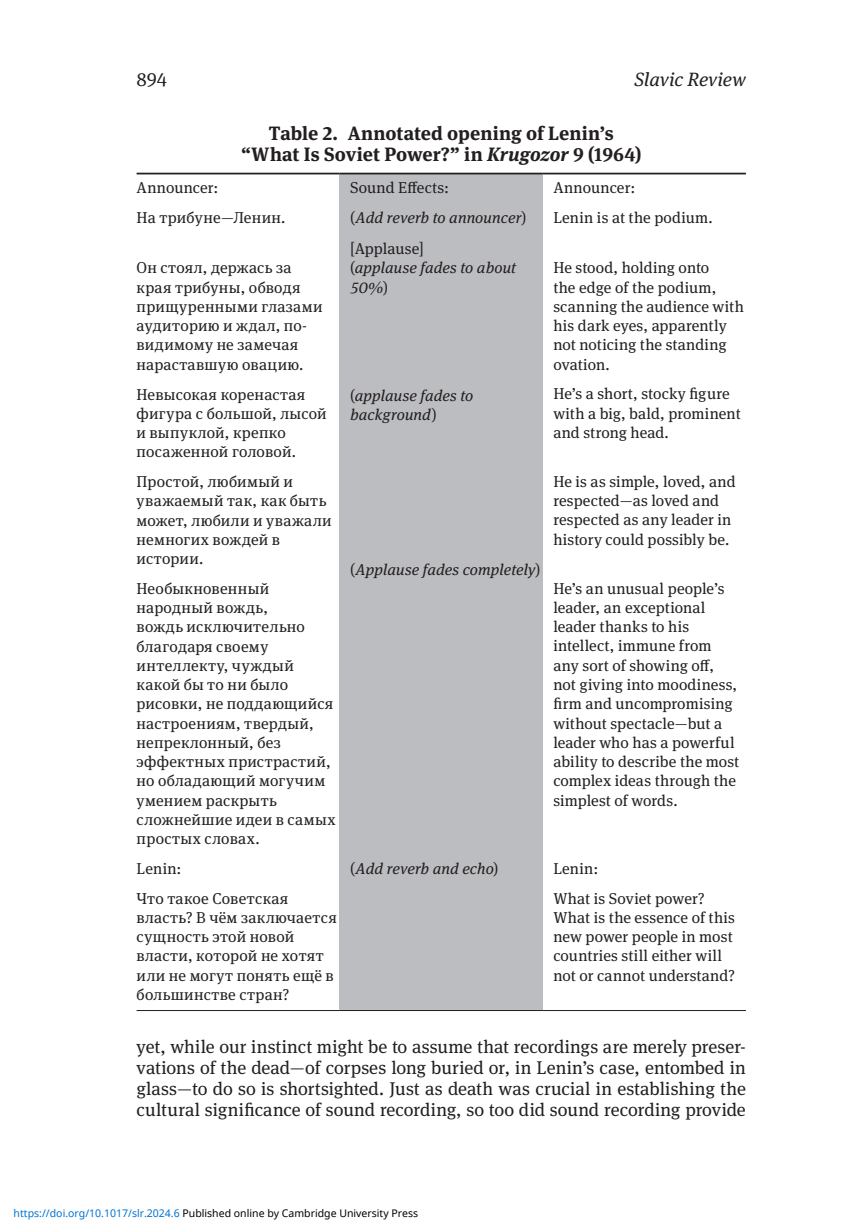
<style>
.page{position:relative;width:851px;height:1229px;background:#fff}
.page>*{position:absolute;margin:0;border:0;box-sizing:border-box;transform-origin:0 0}
.t1{font:700 19.25px/21px "Meta Serif Pro";color:#231f20;text-align:center}
.t2{font:italic 19.25px "Meta Serif Pro";letter-spacing:.01em;color:#231f20}
.t3{font:19.25px "Meta Serif Pro";color:#231f20}
.t4{font:18.38px/21px "Meta Serif Pro";letter-spacing:-.005em;color:#231f20;text-align:justify}
.t5{font:15.75px/19.2px "Meta Serif Pro";letter-spacing:.015em;color:#231f20}
.t6{font:italic 15.75px/19.2px "Meta Serif Pro";letter-spacing:.005em;color:#231f20}
.t7{font:10.5px "Noto Sans";color:#000}
.s1{font-style:italic}
.s2{font-style:normal}
.s3{color:#0172cf}
</style>
<div class="page">
<div style="left:340px;top:174px;width:203px;height:836px;background:#bcbdc0"></div>
<hr style="left:137px;top:173px;width:203px;height:1px;background:#231f20">
<hr style="left:340px;top:173px;width:203px;height:1px;background:#231f20">
<hr style="left:543px;top:173px;width:203px;height:1px;background:#231f20">
<hr style="left:137px;top:1010px;width:203px;height:1px;background:#231f20">
<hr style="left:340px;top:1010px;width:203px;height:1px;background:#231f20">
<hr style="left:543px;top:1010px;width:203px;height:1px;background:#231f20">
<p class="t3" style="left:136px;top:65px;width:32px">894</p>
<p class="t2" style="left:634px;top:65px;width:113px">Slavic Review</p>
<p class="t1" style="left:241px;top:121px;width:402px">Table 2. Annotated opening of Lenin’s “What Is Soviet Power?” in <span class="s1">Krugozor</span> 9 (1964)</p>
<p class="t5" style="left:137px;top:172px;width:150px;line-height:29.8px">Announcer:<br>На трибуне—Ленин.</p>
<p class="t5" style="left:137px;top:257px;width:188px">Он стоял, держась за края трибуны, обводя прищуренными глазами аудиторию и ждал, по&shy;видимому не замечая нараставшую овацию.</p>
<p class="t5" style="left:137px;top:383px;width:192px">Невысокая коренастая фигура с большой, лысой и выпуклой, крепко посаженной головой.</p>
<p class="t5" style="left:137px;top:471px;width:197px">Простой, любимый и уважаемый так, как быть может, любили и уважали немногих вождей в истории.</p>
<p class="t5" style="left:137px;top:578px;width:200px">Необыкновенный народный вождь,<br>вождь исключительно благодаря своему интеллекту, чуждый какой бы то ни было рисовки, не поддающийся настроениям, твердый, непреклонный, без эффектных пристрастий, но обладающий могучим умением раскрыть сложнейшие идеи в самых простых словах.</p>
<p class="t5" style="left:137px;top:852px;width:153px;line-height:29.8px">Lenin:<br>Что такое Советская</p>
<p class="t5" style="left:137px;top:907px;width:202px">власть? В чём заключается сущность этой новой власти, которой не хотят или не могут понять ещё в большинстве стран?</p>
<p class="t6" style="left:350px;top:172px;width:178px;line-height:29.8px"><span class="s2">Sound Effects:<br>(</span>Add reverb to announcer<span class="s2">)</span></p>
<p class="t6" style="left:350px;top:238px;width:168px"><span class="s2">[Applause]<br>(</span>applause fades to about<br>50%<span class="s2">)</span></p>
<p class="t5" style="left:553px;top:172px;width:161px;line-height:29.8px">Announcer:<br>Lenin is at the podium.</p>
<p class="t5" style="left:553px;top:257px;width:192px">He stood, holding onto<br>the edge of the podium, scanning the audience with his dark eyes, apparently not noticing the standing ovation.</p>
<p class="t5" style="left:553px;top:383px;width:189px">He’s a short, stocky figure with a big, bald, prominent and strong head.</p>
<p class="t5" style="left:553px;top:471px;width:184px">He is as simple, loved, and respected—as loved and respected as any leader in history could possibly be.</p>
<p class="t5" style="left:553px;top:578px;width:187px">He’s an unusual people’s leader, an exceptional leader thanks to his intellect, immune from any sort of showing off, not giving into moodiness, firm and uncompromising without spectacle—but a leader who has a powerful ability to describe the most complex ideas through the simplest of words.</p>
<p class="t6" style="left:350px;top:385px;width:125px"><span class="s2">(</span>applause fades to background<span class="s2">)</span></p>
<p class="t6" style="left:350px;top:558px;width:192px"><span class="s2">(</span>Applause fades completely<span class="s2">)</span></p>
<p class="t6" style="left:350px;top:858px;width:150px"><span class="s2">(</span>Add reverb and echo<span class="s2">)</span></p>
<p class="t5" style="left:553px;top:852px;width:153px;line-height:29.8px">Lenin:<br>What is Soviet power?</p>
<p class="t5" style="left:553px;top:907px;width:183px">What is the essence of this new power people in most countries still either will not or cannot understand?</p>
<p class="t4" style="left:137px;top:1035px;width:611px">yet, while our instinct might be to assume that recordings are merely preser&shy;vations of the dead—of corpses long buried or, in Lenin’s case, entombed in glass—to do so is shortsighted. Just as death was crucial in establishing the cultural significance of sound recording, so too did sound recording provide</p>
<p class="t7" style="left:14px;top:1205px;width:406px"><span class="s3">https://doi.org/10.1017/slr.2024.6</span> Published online by Cambridge University Press</p>
</div>
